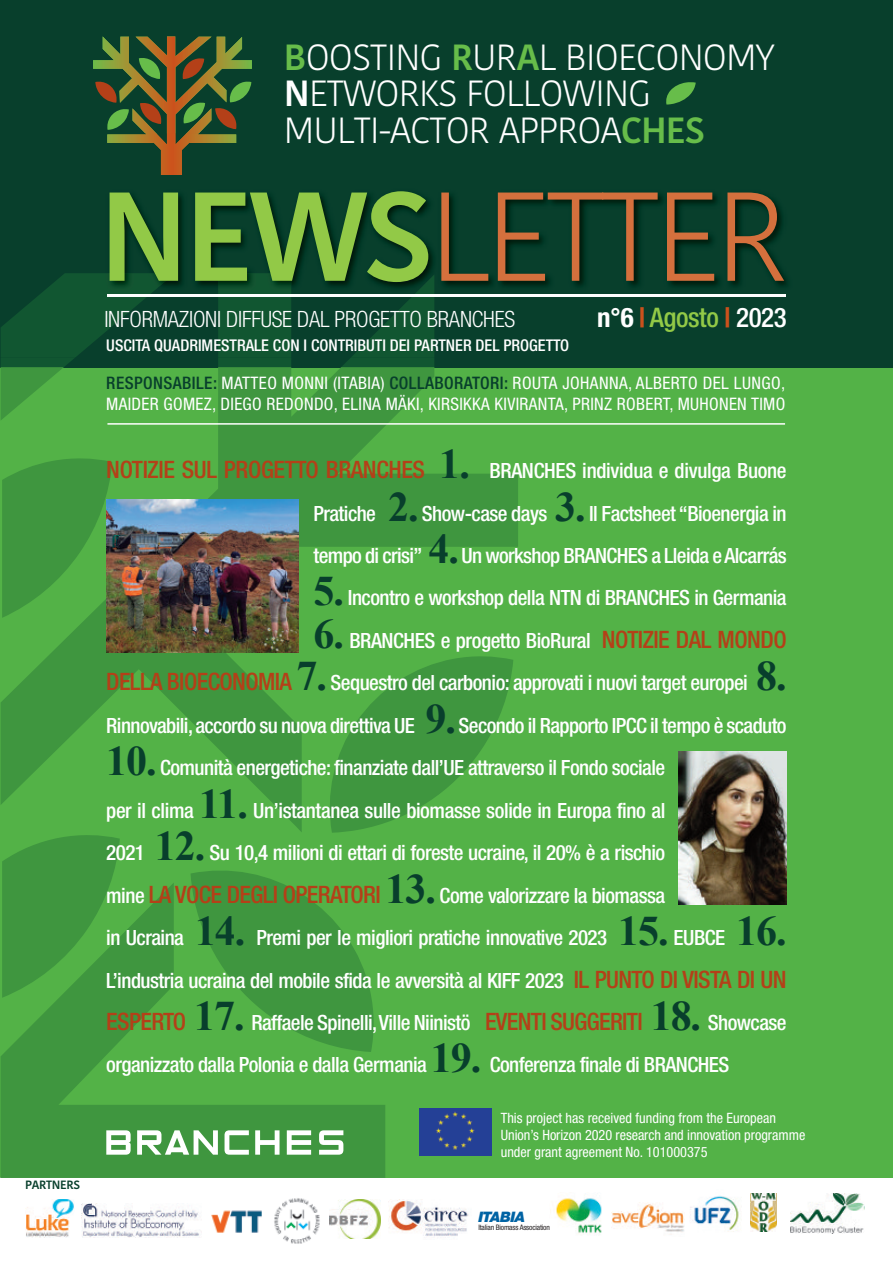
<style>
.page{position:relative;width:893px;height:1263px;background:#fff}
.page>*{position:absolute;margin:0;border:0;box-sizing:border-box;transform-origin:0 0}
.t1{font:300 125.85px "Kohinoor Bangla";letter-spacing:-.04em;color:#d4703d}
.t2{font:300 36.3px/36.3px "Kohinoor Bangla";letter-spacing:-.025em;color:#fff}
.t3{font:500 condensed 27px "Helvetica Neue";letter-spacing:-.015em;color:#92c947}
.t4{font:300 condensed 22.5px "Helvetica Neue";letter-spacing:-.01em;color:#fff}
.t5{font:500 condensed 21px/42.5px "Helvetica Neue";letter-spacing:-.025em;color:#fff;text-align:justify}
.t6{font:condensed 17.25px/21px "Helvetica Neue";letter-spacing:.02em;color:#fff}
.t7{font:500 condensed 16.2px "Helvetica Neue";color:#fff}
.t8{font:italic 900 14.4px "Helvetica Neue";letter-spacing:-.03em;color:#0063a4}
.t9{font:condensed 14.25px/17.1px "Helvetica Neue";color:#fff}
.t10{font:600 12px "Kohinoor Bangla";letter-spacing:-.025em;color:#083f2c}
.t11{font:condensed 7.5px "Helvetica Neue";letter-spacing:-.02em;color:#231f20}
.s1{font-weight:600;color:#67bd4a}
.s2{font-weight:600}
.s3{font-weight:600;color:#92c947}
.s4{font-weight:700;color:#fff}
.s5{font-weight:700;color:#cb511c}
.s6{color:#fff}
.s7{font-weight:500;color:#083f2c}
.s8{font-size:24px;color:#b44018}
.s9{font-family:"Times New Roman";font-weight:700;font-stretch:normal;font-size:42px;color:#083f2c}
</style>
<div class="page">
<div style="left:0;top:1px;width:893px;height:1177px;background:#53b247"></div>
<div style="left:0;top:0;width:893px;height:367px;background:#083f2c"></div>
<svg style="left:1px;top:367px;width:517px;height:811px"></svg>
<svg style="left:1px;top:357px;width:433px;height:10px"></svg>
<svg style="left:2px;top:457px;width:110px;height:161px"></svg>
<svg style="left:2px;top:834px;width:118px;height:164px"></svg>
<svg style="left:93px;top:36px;width:159px;height:98px"></svg>
<img style="left:26px;top:1199px;width:48px;height:38px">
<img style="left:211px;top:1210px;width:51px;height:23px">
<img style="left:329px;top:1200px;width:51px;height:38px">
<img style="left:388px;top:1199px;width:81px;height:37px">
<img style="left:81px;top:1203px;width:121px;height:34px">
<img style="left:274px;top:1198px;width:46px;height:46px">
<img style="left:791px;top:1193px;width:73px;height:41px">
<img style="left:550px;top:1193px;width:52px;height:41px">
<img style="left:690px;top:1195px;width:49px;height:37px">
<img style="left:611px;top:1202px;width:73px;height:33px">
<img style="left:750px;top:1194px;width:26px;height:38px">
<img style="left:110px;top:134px;width:677px;height:163px">
<img style="left:1px;top:273px;width:433px;height:84px">
<img style="left:107px;top:295px;width:678px;height:1px">
<img style="left:107px;top:134px;width:129px;height:41px">
<svg style="left:666px;top:82px;width:30px;height:23px"></svg>
<svg style="left:325px;top:655px;width:188px;height:178px"></svg>
<svg style="left:106px;top:1130px;width:25px;height:25px"></svg>
<svg style="left:137px;top:1130px;width:81px;height:25px;background:#9fca9f"></svg>
<svg style="left:225px;top:1130px;width:24px;height:25px"></svg>
<svg style="left:255px;top:1130px;width:25px;height:25px"></svg>
<svg style="left:287px;top:1130px;width:24px;height:25px"></svg>
<svg style="left:319px;top:1130px;width:24px;height:25px"></svg>
<svg style="left:191px;top:866px;width:184px;height:186px"></svg>
<img style="left:419px;top:1108px;width:72px;height:47px">
<hr style="left:107px;top:423px;width:678px;height:2px;background:#fff">
<img style="left:106px;top:499px;width:192px;height:154px">
<img style="left:679px;top:751px;width:108px;height:153px">
<p class="t10" style="left:25px;top:1178px;width:56px">PARTNERS</p>
<h2 class="t2" style="left:284px;top:41px;width:492px"><span class="s1">B</span>OOSTING <span class="s1">R</span>UR<span class="s1">A</span>L BIOECONOMY<br><span class="s2">N</span>ETWORKS FOLLOWING<br>MULTI-ACTOR APPROA<span class="s1">CHES</span></h2>
<h1 class="t1" style="left:98px;top:165px;width:692px"><span class="s3">NEWS</span>LETTER</h1>
<p class="t4" style="left:104px;top:311px;width:412px">INFORMAZIONI DIFFUSE DAL PROGETTO BRANCHES</p>
<p class="t3" style="left:597px;top:307px;width:191px"><span class="s4">n°6</span> <span class="s5">|</span> Agosto <span class="s5">|</span> <span class="s6">2023</span></p>
<p class="t7" style="left:106px;top:340px;width:464px">USCITA QUADRIMESTRALE CON I CONTRIBUTI DEI PARTNER DEL PROGETTO</p>
<p class="t6" style="left:106px;top:374px;width:680px"><span class="s7">RESPONSABILE:</span> MATTEO MONNI (ITABIA) <span class="s7">COLLABORATORI:</span> ROUTA JOHANNA, ALBERTO DEL LUNGO,<br>MAIDER GOMEZ, DIEGO REDONDO, ELINA MÄKI, KIRSIKKA KIVIRANTA, PRINZ ROBERT, MUHONEN TIMO</p>
<p class="t5" style="left:313px;top:451px;width:475px;text-indent:-207px"><span class="s8">NOTIZIE SUL PROGETTO BRANCHES</span> <span class="s9">1.</span> BRANCHES individua e divulga Buone Pratiche <span class="s9">2.</span> Show-case days <span class="s9">3.</span> Il Factsheet “Bioenergia in tempo di crisi” <span class="s9">4.</span> Un workshop BRANCHES a Lleida eAlcarrás</p>
<p class="t5" style="left:313px;top:578px;width:475px"><span class="s9">5.</span> Incontro e workshop della NTN di BRANCHES in Germania</p>
<p class="t5" style="left:106px;top:621px;width:682px;text-indent:207px"><span class="s9">6.</span> BRANCHES e progetto BioRural <span class="s8">NOTIZIE DAL MONDO DELLA BIOECONOMIA</span> <span class="s9">7.</span> Sequestro del carbonio: approvati i nuovi target europei <span class="s9">8.<br></span>Rinnovabili,accordo su nuova direttiva UE <span class="s9">9.</span> Secondo il Rapporto IPCC il tempo è scaduto</p>
<p class="t5" style="left:106px;top:748px;width:682px;text-align:left"><span class="s9">10.</span> Comunità energetiche: finanziate dall’UE attraverso il Fondo sociale<br>per il clima <span class="s9">11.</span> Un’istantanea sulle biomasse solide in Europa fino al<br>2021 <span class="s9">12.</span> Su 10,4 milioni di ettari di foreste ucraine, il 20% è a rischio<br>mine <span class="s8">LA VOCE DEGLI OPERATORI</span> <span class="s9">13.</span> Come valorizzare la biomassa<br>in Ucraina <span class="s9">14.</span> Premi per le migliori pratiche innovative 2023 <span class="s9">15.</span> EUBCE <span class="s9">16.<br></span>L’industria ucraina del mobile sfida le avversità al KIFF 2023 <span class="s8">IL PUNTO DI VISTA DI UN ESPERTO</span> <span class="s9">17.</span> Raffaele Spinelli,Ville Niinistö <span class="s8">EVENTI SUGGERITI</span> <span class="s9">18.</span> Showcase organizzato dalla Polonia e dalla Germania <span class="s9">19.</span> Conferenza finale di BRANCHES</p>
<p class="t9" style="left:501px;top:1110px;width:306px">This project has received funding from the European<br>Union’s Horizon 2020 research and innovation programme under grant agreement No. 101000375</p>
<p class="t8" style="left:478px;top:1211px;width:48px">ITABIA</p>
<p class="t11" style="left:478px;top:1225px;width:73px">Italian Biomass Association</p>
</div>
